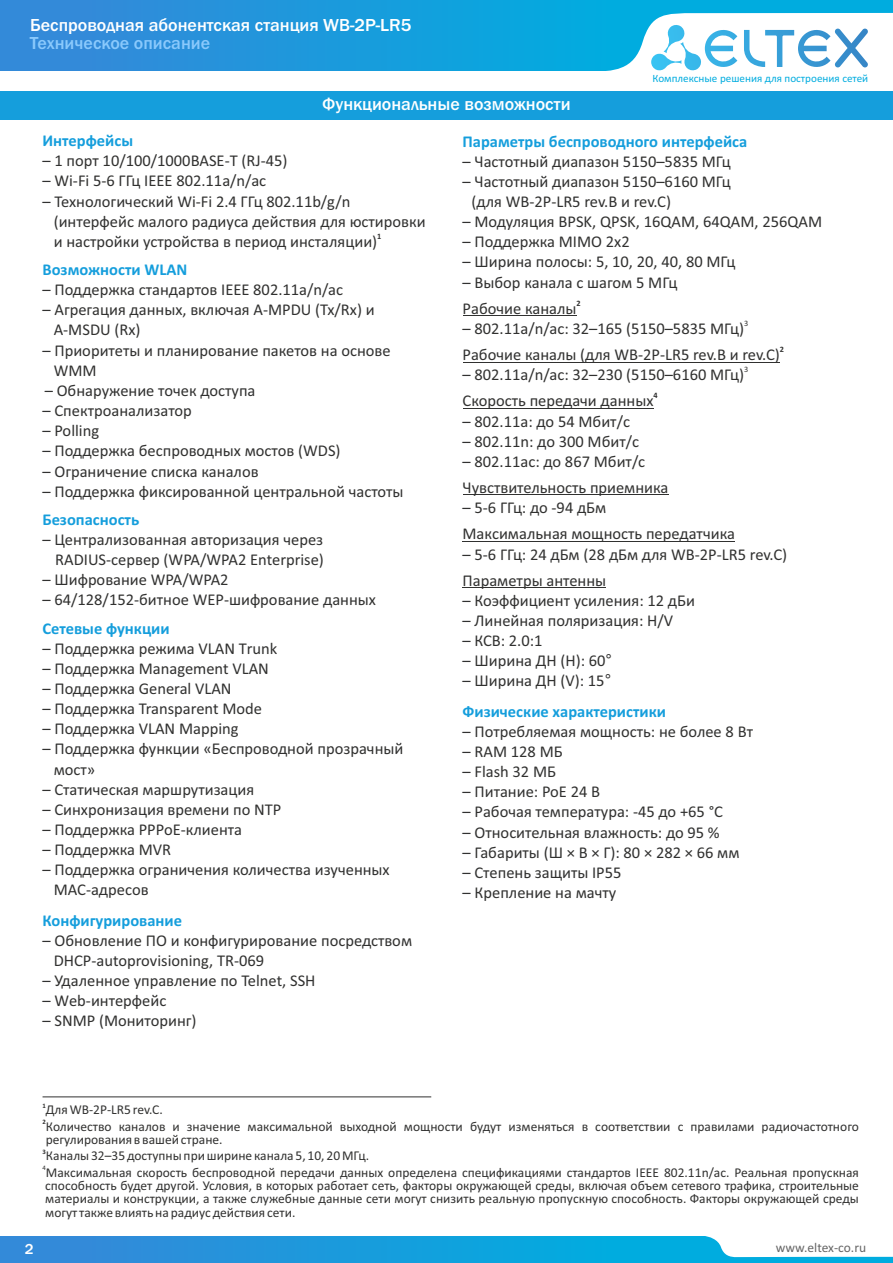
<style>
.page{position:relative;width:893px;height:1263px;background:#fff}
.page>*{position:absolute;margin:0;border:0;box-sizing:border-box;transform-origin:0 0}
.t1{font:500 18px "Franklin Gothic";color:#fff}
.t2{font:500 18px "Franklin Gothic";color:#8ac9fc}
.t3{font:16.5px/20.1px "Calibri";color:#313130}
.t4{font:700 16.5px/30.2px "Calibri";color:#159edc}
.t5{font:500 15px "Franklin Gothic";color:#fff}
.t6{font:13.5px/13.2px "Calibri";color:#313130}
.t7{font:13.5px "Calibri";color:#666}
.t8{font:11.1px "Calibri";color:#00acdf}
.t9{font:700 8.25px "Calibri";color:#313130}
.t10{font:8.25px "Calibri";color:#313130}
.t11{font:700 6.75px "Calibri";color:#313130}
.t12{font:6.75px "Calibri";color:#313130}
.s1{font-family:"Arial"}
.s2{font-weight:400;color:#313130}
.s3{font-family:"Arial";font-weight:400;color:#313130}
</style>
<div class="page">
<div style="left:0;top:1236px;width:893px;height:27px;background:linear-gradient(to right,#3489d9,#00b4e0)"></div>
<svg style="left:703px;top:1236px;width:190px;height:21px"></svg>
<div style="left:0;top:0;width:893px;height:71px;background:linear-gradient(to right,#3489d9,#00b4e0)"></div>
<svg style="left:589px;top:13px;width:304px;height:58px"></svg>
<div style="left:0;top:91px;width:893px;height:29px;background:#159edc"></div>
<hr style="left:463px;top:315px;width:113px;height:1px;background:#313130">
<hr style="left:463px;top:362px;width:151px;height:1px;background:#313130">
<hr style="left:614px;top:362px;width:116px;height:1px;background:#313130">
<svg style="left:730px;top:362px;width:12px;height:1px"></svg>
<hr style="left:742px;top:362px;width:33px;height:1px;background:#313130">
<hr style="left:463px;top:408px;width:190px;height:1px;background:#313130">
<hr style="left:463px;top:495px;width:205px;height:1px;background:#313130">
<hr style="left:463px;top:541px;width:272px;height:1px;background:#313130">
<hr style="left:463px;top:587px;width:143px;height:1px;background:#313130">
<hr style="left:43px;top:1096px;width:388px;height:1px;background:#313130">
<p class="t1" style="left:30px;top:19px;width:383px">Беспроводная абонентская станция WB-2P-LR5</p>
<p class="t2" style="left:30px;top:36px;width:182px">Техническое описание</p>
<p class="t1" style="left:322px;top:98px;width:250px">Функциональные возможности</p>
<p class="t8" style="left:652px;top:73px;width:217px">Комплексные решения для построения сетей</p>
<p class="t4" style="left:43px;top:127px;width:92px">Интерфейсы</p>
<p class="t3" style="left:43px;top:152px;width:246px">– 1 порт 10/100/1000BASE-T (RJ-45)</p>
<p class="t3" style="left:43px;top:172px;width:225px">– Wi-Fi 5-6 ГГц IEEE 802.11a/n/ac</p>
<p class="t3" style="left:54px;top:192px;width:374px;text-indent:-11px">– Технологический Wi-Fi 2.4 ГГц 802.11b/g/n (интерфейс малого радиуса действия для юстировки</p>
<p class="t9" style="left:377px;top:232px;width:6px">1</p>
<p class="t3" style="left:54px;top:233px;width:325px">и настройки устройства в период инсталяции)</p>
<p class="t4" style="left:43px;top:256px;width:146px">Возможности WLAN</p>
<p class="t3" style="left:43px;top:281px;width:302px">– Поддержка стандартов IEEE 802.11a/n/ac</p>
<p class="t3" style="left:54px;top:301px;width:322px;text-indent:-11px">– Агрегация данных, включая A-MPDU (Tx/Rx) и<br>А-MSDU (Rx)</p>
<p class="t3" style="left:54px;top:341px;width:338px;text-indent:-11px">– Приоритеты и планирование пакетов на основе<br>WMM</p>
<p class="t3" style="left:45px;top:382px;width:212px">– Обнаружение точек доступа</p>
<p class="t3" style="left:43px;top:402px;width:151px">– Спектроанализатор</p>
<p class="t3" style="left:43px;top:422px;width:58px">– Polling</p>
<p class="t3" style="left:43px;top:442px;width:300px">– Поддержка беспроводных мостов (WDS)</p>
<p class="t3" style="left:43px;top:462px;width:218px">– Ограничение списка каналов</p>
<p class="t3" style="left:43px;top:482px;width:362px">– Поддержка фиксированной центральной частоты</p>
<p class="t4" style="left:43px;top:506px;width:98px">Безопасность</p>
<p class="t3" style="left:43px;top:531px;width:283px;text-align:right">– Централизованная авторизация через<br>RADIUS-сервер (WPA/WPA2 Enterprise)</p>
<p class="t3" style="left:43px;top:571px;width:188px">– Шифрование WPA/WPA2</p>
<p class="t3" style="left:43px;top:591px;width:335px">– 64/128/152-битное WEP-шифрование данных</p>
<p class="t4" style="left:43px;top:614px;width:129px">Сетевые функции</p>
<p class="t3" style="left:43px;top:640px;width:236px">– Поддержка режима VLAN Trunk</p>
<p class="t3" style="left:42px;top:660px;width:228px">– Поддержка Management VLAN</p>
<p class="t3" style="left:42px;top:680px;width:191px">– Поддержка General VLAN</p>
<p class="t3" style="left:42px;top:700px;width:221px">– Поддержка Transparent Mode</p>
<p class="t3" style="left:42px;top:720px;width:198px">– Поддержка VLAN Mapping</p>
<p class="t3" style="left:54px;top:740px;width:351px;text-indent:-11px">– Поддержка функции «Беспроводной прозрачный мост»</p>
<p class="t3" style="left:42px;top:780px;width:213px">– Статическая маршрутизация</p>
<p class="t3" style="left:42px;top:801px;width:240px">– Синхронизация времени по NTP</p>
<p class="t3" style="left:42px;top:821px;width:201px">– Поддержка PPPoE-клиента</p>
<p class="t3" style="left:42px;top:841px;width:130px">– Поддержка MVR</p>
<p class="t3" style="left:54px;top:861px;width:338px;text-indent:-11px">– Поддержка ограничения количества изученных<br>MAC-адресов</p>
<p class="t4" style="left:42px;top:906px;width:141px">Конфигурирование</p>
<p class="t3" style="left:54px;top:932px;width:360px;text-indent:-11px">– Обновление ПО и конфигурирование посредством<br>DHCP-autoprovisioning, TR-069</p>
<p class="t3" style="left:42px;top:972px;width:275px">– Удаленное управление по Telnet, SSH</p>
<p class="t3" style="left:42px;top:992px;width:125px">– Web-интерфейс</p>
<p class="t3" style="left:42px;top:1012px;width:156px">– SNMP (Мониторинг)</p>
<p class="t11" style="left:43px;top:1102px;width:5px">1</p>
<p class="t6" style="left:46px;top:1104px;width:118px">Для WB-2P-LR5 rev.C.</p>
<p class="t4" style="left:463px;top:127px;width:286px">Параметры беспроводного интерфейса</p>
<p class="t3" style="left:463px;top:153px;width:270px">– Частотный диапазон 5150–5835 МГц</p>
<p class="t3" style="left:472px;top:173px;width:261px;text-indent:-9px">– Частотный диапазон 5150–6160 МГц (для WB-2P-LR5 rev.B и rev.C)</p>
<p class="t3" style="left:463px;top:213px;width:361px">– Модуляция BPSK, QPSK, 16QAM, 64QAM, 256QAM</p>
<p class="t3" style="left:463px;top:233px;width:169px">– Поддержка MIMO 2x2</p>
<p class="t3" style="left:463px;top:253px;width:274px">– Ширина полосы: 5, 10, 20, 40, 80 МГц</p>
<p class="t3" style="left:463px;top:273px;width:216px">– Выбор канала с шагом 5 МГц</p>
<p class="t9" style="left:576px;top:299px;width:6px">2</p>
<p class="t3" style="left:463px;top:300px;width:115px">Рабочие каналы</p>
<p class="t10" style="left:744px;top:319px;width:6px">3</p>
<p class="t3" style="left:463px;top:320px;width:283px">– 802.11a/n/ac: 32–165 (5150–5835 МГц)</p>
<p class="t9" style="left:780px;top:346px;width:6px">2</p>
<p class="t3" style="left:463px;top:346px;width:319px">Рабочие каналы (для WB-2P-LR5 rev.B и rev.C)</p>
<p class="t10" style="left:744px;top:366px;width:6px">3</p>
<p class="t3" style="left:463px;top:366px;width:283px">– 802.11a/n/ac: 32–230 (5150–6160 МГц)</p>
<p class="t9" style="left:653px;top:392px;width:6px">4</p>
<p class="t3" style="left:463px;top:392px;width:192px">Скорость передачи данных</p>
<p class="t3" style="left:463px;top:412px;width:169px">– 802.11a: до 54 Мбит/с</p>
<p class="t3" style="left:463px;top:433px;width:178px">– 802.11n: до 300 Мбит/с</p>
<p class="t3" style="left:463px;top:450px;width:207px;line-height:26.2px">– 802.11ac: до 867 Мбит/c<br>Чувствительность приемника</p>
<p class="t3" style="left:463px;top:496px;width:274px;line-height:26.2px">– 5-6 ГГц: до -94 дБм<br>Максимальная мощность передатчика</p>
<p class="t3" style="left:463px;top:542px;width:326px;line-height:26.2px">– 5-6 ГГц: 24 дБм (28 дБм для WB-2P-LR5 rev.C)<br>Параметры антенны</p>
<p class="t3" style="left:463px;top:592px;width:234px">– Коэффициент усиления: 12 дБи</p>
<p class="t3" style="left:463px;top:612px;width:212px">– Линейная поляризация: H/V</p>
<p class="t3" style="left:463px;top:632px;width:82px">– КСВ: 2.0:1</p>
<p class="t3" style="left:463px;top:652px;width:151px">– Ширина ДН (H): 60<span class="s1">°</span></p>
<p class="t4" style="left:463px;top:667px;width:205px"><span class="s2">– Ширина ДН (V): 15</span><span class="s3">°<br></span>Физические характеристики</p>
<p class="t3" style="left:463px;top:723px;width:292px">– Потребляемая мощность: не более 8 Вт</p>
<p class="t3" style="left:463px;top:743px;width:102px">– RAM 128 МБ</p>
<p class="t3" style="left:463px;top:763px;width:95px">– Flash 32 МБ</p>
<p class="t3" style="left:463px;top:783px;width:139px">– Питание: PoE 24 В</p>
<p class="t3" style="left:463px;top:803px;width:262px">– Рабочая температура: -45 до +65 °С</p>
<p class="t3" style="left:463px;top:823px;width:259px">– Относительная влажность: до 95 %</p>
<p class="t3" style="left:463px;top:843px;width:278px">– Габариты (Ш × В × Г): 80 × 282 × 66 мм</p>
<p class="t3" style="left:463px;top:864px;width:160px">– Степень защиты IP55</p>
<p class="t3" style="left:463px;top:884px;width:155px">– Крепление на мачту</p>
<p class="t11" style="left:43px;top:1119px;width:5px">2</p>
<p class="t6" style="left:46px;top:1121px;width:815px">Количество каналов и значение максимальной выходной мощности будут изменяться в соответствии с правилами радиочастотного регулирования в вашей стране.</p>
<p class="t11" style="left:43px;top:1149px;width:5px">3</p>
<p class="t6" style="left:46px;top:1150px;width:325px">Каналы 32–35 доступны при ширине канала 5, 10, 20 МГц.</p>
<p class="t12" style="left:43px;top:1165px;width:5px">4</p>
<p class="t6" style="left:45px;top:1167px;width:815px;text-align:justify">Максимальная скорость беспроводной передачи данных определена спецификациями стандартов IEEE 802.11n/ас. Реальная пропускная способность будет другой. Условия, в которых работает сеть, факторы окружающей среды, включая объем сетевого трафика, строительные материалы и конструкции, а также служебные данные сети могут снизить реальную пропускную способность. Факторы окружающей среды могут также влиять на радиус действия сети.</p>
<p class="t5" style="left:25px;top:1243px;width:10px">2</p>
<p class="t7" style="left:776px;top:1242px;width:92px">www.eltex-co.ru</p>
</div>
